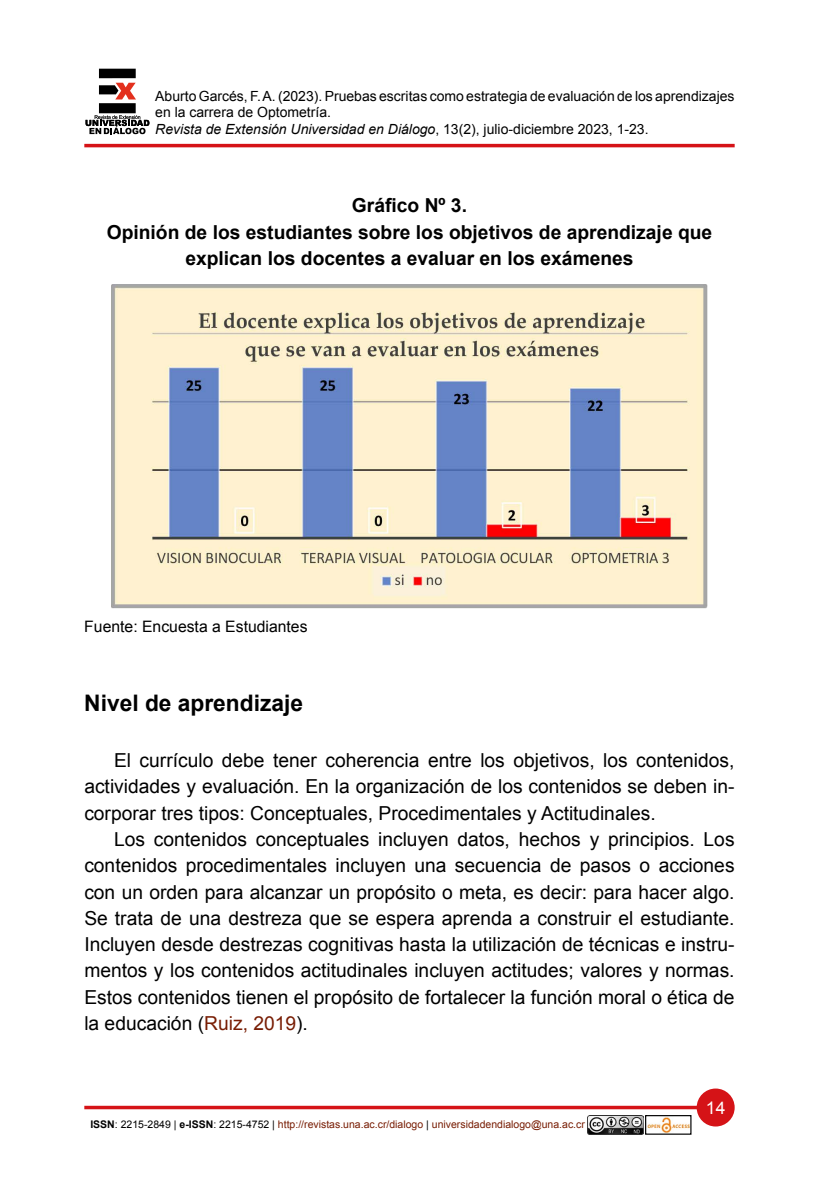
<style>
.page{position:relative;width:819px;height:1197px;background:#fff}
.page>*{position:absolute;margin:0;border:0;box-sizing:border-box;transform-origin:0 0}
.t1{font:700 22.75px "Arial";color:#000}
.t2{font:19.25px/26.2px "Arial";color:#000;text-align:justify}
.t3{font:700 19.25px/26.2px "Arial";color:#000;text-align:center}
.t4{font:17.5px "Arial";color:#fff}
.t5{font:15.75px "Arial";color:#000}
.t6{font:14px/16.8px "Arial";color:#000}
.t7{font:10.5px "Arial";color:#781d04}
.s1{font-style:italic}
.s2{color:#781d04}
.s3{font-weight:700;color:#000}
.s4{color:#000}
</style>
<div class="page">
<svg style="left:86px;top:69px;width:63px;height:65px"></svg>
<div style="left:698px;top:1089px;width:36px;height:37px;background:#d51317;border-radius:50%"></div>
<div style="left:697px;top:1089px;width:38px;height:38px;border:2px solid #d51317;border-radius:50%"></div>
<hr style="left:84px;top:1106px;width:615px;height:3px;background:#d51317">
<hr style="left:84px;top:144px;width:651px;height:3px;background:#d51317">
<img style="left:588px;top:1115px;width:56px;height:20px">
<img style="left:647px;top:1117px;width:43px;height:16px">
<div style="left:645px;top:1115px;width:47px;height:20px;border:1px solid #000"></div>
<img style="left:112px;top:284px;width:595px;height:324px">
<p class="t6" style="left:155px;top:87px;width:581px">Aburto Garcés, F. A. (2023). Pruebas escritas como estrategia de evaluación de los aprendizajes en la carrera de Optometría.<br><span class="s1">Revista de Extensión Universidad en Diálogo</span>, 13(2), julio-diciembre 2023, 1-23.</p>
<p class="t3" style="left:107px;top:193px;width:607px">Gráfico Nº 3.<br>Opinión de los estudiantes sobre los objetivos de aprendizaje que explican los docentes a evaluar en los exámenes</p>
<p class="t5" style="left:84px;top:616px;width:225px">Fuente: Encuesta a Estudiantes</p>
<p class="t1" style="left:84px;top:688px;width:220px">Nivel de aprendizaje</p>
<p class="t2" style="left:84px;top:748px;width:652px;text-indent:30px">El currículo debe tener coherencia entre los objetivos, los contenidos, actividades y evaluación. En la organización de los contenidos se deben in&shy;corporar tres tipos: Conceptuales, Procedimentales y Actitudinales.</p>
<p class="t2" style="left:84px;top:826px;width:652px;text-indent:30px">Los contenidos conceptuales incluyen datos, hechos y principios. Los contenidos procedimentales incluyen una secuencia de pasos o acciones con un orden para alcanzar un propósito o meta, es decir: para hacer algo.<br>Se trata de una destreza que se espera aprenda a construir el estudiante.<br>Incluyen desde destrezas cognitivas hasta la utilización de técnicas e instru&shy;mentos y los contenidos actitudinales incluyen actitudes; valores y normas.<br>Estos contenidos tienen el propósito de fortalecer la función moral o ética de la educación (<span class="s2">Ruiz, 2019</span>).</p>
<p class="t7" style="left:90px;top:1117px;width:496px"><span class="s3">ISSN</span><span class="s4">: 2215-2849 |</span> <span class="s3">e-ISSN</span><span class="s4">: 2215-4752 |</span> http://revistas.una.ac.cr/dialogo <span class="s4">|</span> universidadendialogo@una.ac.cr</p>
<p class="t4" style="left:706px;top:1096px;width:21px">14</p>
</div>
